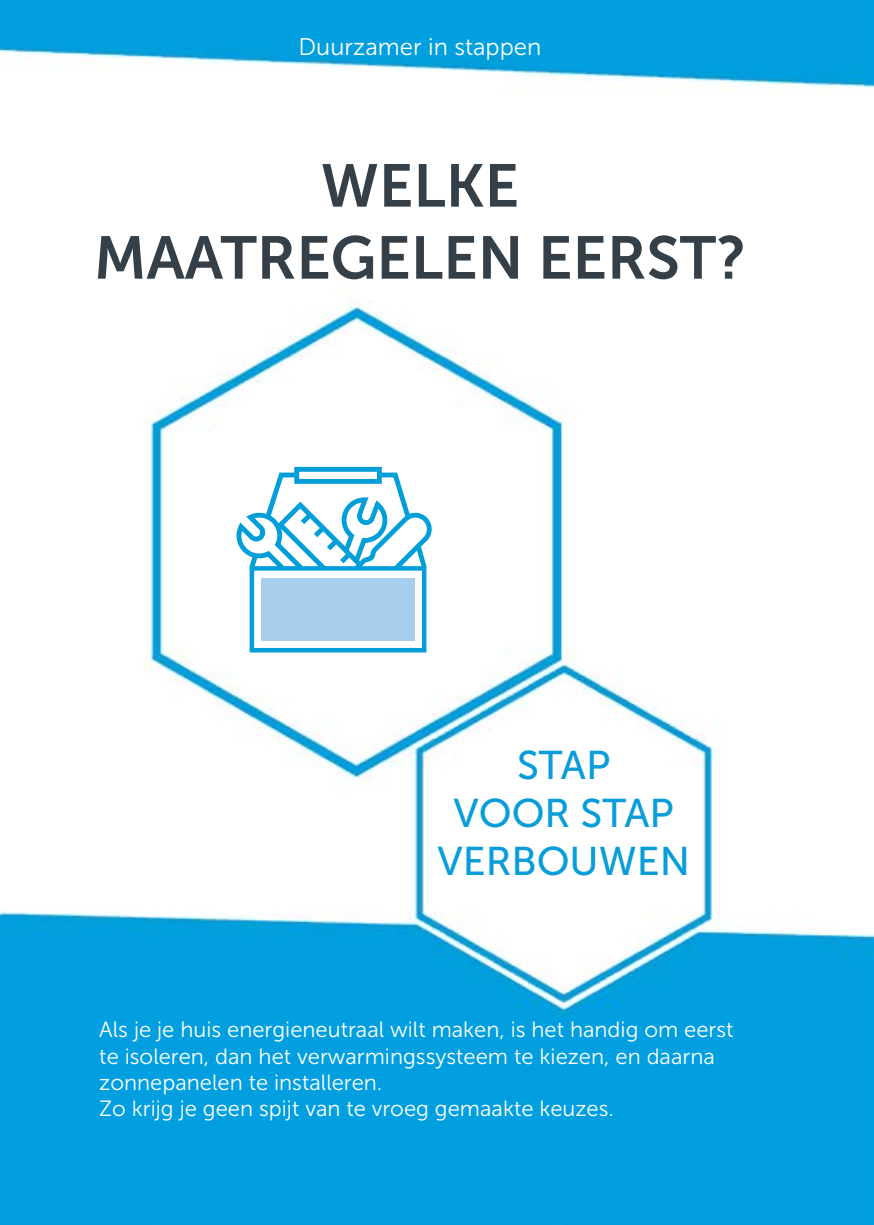
<style>
.page{position:relative;width:874px;height:1225px;background:#fff}
.page>*{position:absolute;margin:0;border:0;box-sizing:border-box;transform-origin:0 0}
.t1{font:60px/72px "Museo Sans 700";color:#353f48;text-align:center}
.t2{font:40px/48px "Museo Sans 500";color:#089dd9;text-align:center}
.t3{font:24px "Museo Sans 300";color:#fff}
.t4{font:22px/26.4px "Museo Sans 300";color:#fff}
</style>
<div class="page">
<img style="left:0;top:0;width:873px;height:1225px">
<div style="left:294px;top:467px;width:87px;height:17px;background:#019eda"></div>
<svg style="left:249px;top:647px;width:177px;height:5px"></svg>
<svg style="left:231px;top:470px;width:206px;height:177px"></svg>
<p class="t3" style="left:298px;top:34px;width:244px">Duurzamer in stappen</p>
<p class="t1" style="left:94px;top:150px;width:653px">WELKE<br>MAATREGELEN EERST?</p>
<p class="t2" style="left:437px;top:741px;width:254px">STAP<br>VOOR STAP<br>VERBOUWEN</p>
<p class="t4" style="left:99px;top:1016px;width:635px">Als je je huis energieneutraal wilt maken, is het handig om eerst te isoleren, dan het verwarmingssysteem te kiezen, en daarna zonnepanelen te installeren.</p>
<p class="t4" style="left:99px;top:1095px;width:516px">Zo krijg je geen spijt van te vroeg gemaakte keuzes.</p>
</div>
